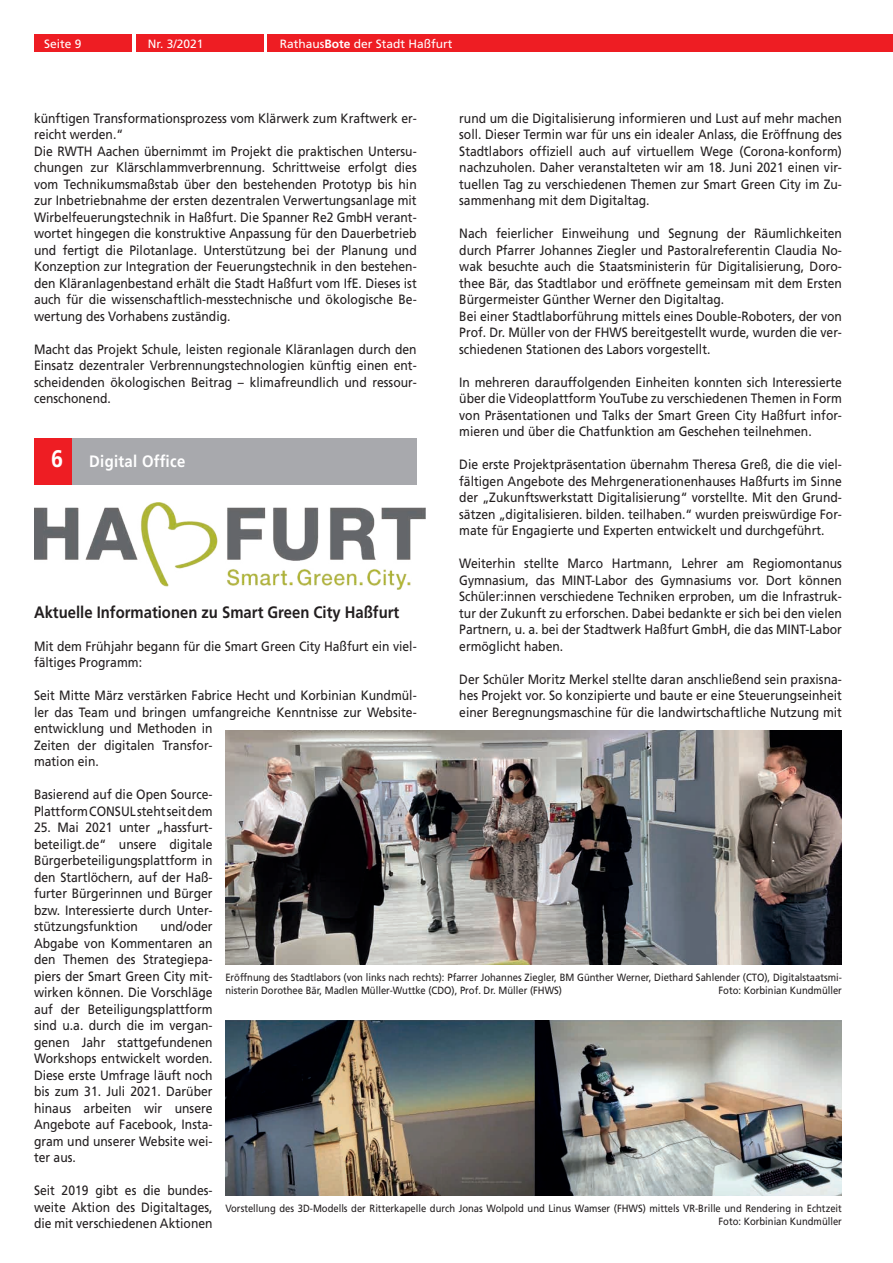
<style>
.page{position:relative;width:893px;height:1263px;background:#fff}
.page>*{position:absolute;margin:0;border:0;box-sizing:border-box;transform-origin:0 0}
.t1{font:700 16.5px "Frutiger";color:#231f20;scale:.9 1}
.t2{font:700 16.5px "Frutiger";letter-spacing:.02em;color:#fff;scale:.9 1}
.t3{font:13.5px/16.5px "Frutiger";color:#231f20;text-align:justify;scale:.9 1}
.t4{font:12px "Frutiger";color:#fff}
.t5{font:10.5px/13.5px "Frutiger";color:#231f20;text-align:right;scale:.9 1}
.s1{font-weight:700}
.s2{font-size:24px}
</style>
<div class="page">
<div style="left:34px;top:34px;width:98px;height:17px;background:#ee1d23"></div>
<div style="left:136px;top:34px;width:128px;height:17px;background:#ee1d23"></div>
<div style="left:268px;top:34px;width:625px;height:17px;background:#ee1d23"></div>
<div style="left:34px;top:438px;width:38px;height:47px;background:#ee1d23"></div>
<div style="left:72px;top:438px;width:345px;height:47px;background:#a8a9ad"></div>
<img style="left:34px;top:503px;width:391px;height:86px">
<img style="left:225px;top:1020px;width:617px;height:176px">
<img style="left:225px;top:730px;width:617px;height:234px">
<p class="t4" style="left:44px;top:37px;width:39px">Seite 9</p>
<p class="t4" style="left:148px;top:37px;width:57px">Nr. 3/2021</p>
<p class="t4" style="left:280px;top:37px;width:174px">Rathaus<span class="s1">Bote</span> der Stadt Haßfurt</p>
<p class="t3" style="left:459px;top:110px;width:427px">rund um die Digitalisierung informieren und Lust auf mehr machen soll. Dieser Termin war für uns ein idealer Anlass, die Eröffnung des Stadtlabors offiziell auch auf virtuellem Wege (Corona-konform) nachzuholen. Daher veranstalteten wir am 18. Juni 2021 einen vir&shy;tuellen Tag zu verschiedenen Themen zur Smart Green City im Zu&shy;sammenhang mit dem Digitaltag.</p>
<p class="t3" style="left:459px;top:225px;width:427px;text-align:left">Nach feierlicher Einweihung und Segnung der Räumlichkeiten durch Pfarrer Johannes Ziegler und Pastoralreferentin Claudia No&shy;wak besuchte auch die Staatsministerin für Digitalisierung, Doro&shy;thee Bär, das Stadtlabor und eröffnete gemeinsam mit dem Ersten Bürgermeister Günther Werner den Digitaltag.<br>Bei einer Stadtlaborführung mittels eines Double-Roboters, der von Prof. Dr. Müller von der FHWS bereitgestellt wurde, wurden die ver&shy;schiedenen Stationen des Labors vorgestellt.</p>
<p class="t3" style="left:459px;top:374px;width:427px">In mehreren darauffolgenden Einheiten konnten sich Interessierte über die Videoplattform YouTube zu verschiedenen Themen in Form von Präsentationen und Talks der Smart Green City Haßfurt infor&shy;mieren und über die Chatfunktion am Geschehen teilnehmen.</p>
<p class="t3" style="left:459px;top:456px;width:427px">Die erste Projektpräsentation übernahm Theresa Greß, die die viel&shy;fältigen Angebote des Mehrgenerationenhauses Haßfurts im Sinne der „Zukunftswerkstatt Digitalisierung“ vorstellte. Mit den Grund&shy;sätzen „digitalisieren. bilden. teilhaben.“ wurden preiswürdige For&shy;mate für Engagierte und Experten entwickelt und durchgeführt.</p>
<p class="t3" style="left:459px;top:555px;width:427px">Weiterhin stellte Marco Hartmann, Lehrer am Regiomontanus Gymnasium, das MINT-Labor des Gymnasiums vor. Dort können Schüler:innen verschiedene Techniken erproben, um die Infrastruk&shy;tur der Zukunft zu erforschen. Dabei bedankte er sich bei den vielen Partnern, u. a. bei der Stadtwerk Haßfurt GmbH, die das MINT-Labor ermöglicht haben.</p>
<p class="t3" style="left:459px;top:671px;width:427px">Der Schüler Moritz Merkel stellte daran anschließend sein praxisna&shy;hes Projekt vor. So konzipierte und baute er eine Steuerungseinheit einer Beregnungsmaschine für die landwirtschaftliche Nutzung mit</p>
<p class="t3" style="left:34px;top:110px;width:427px;text-align:left">künftigen Transformationsprozess vom Klärwerk zum Kraftwerk er&shy;reicht werden.“<br>Die RWTH Aachen übernimmt im Projekt die praktischen Untersu&shy;chungen zur Klärschlammverbrennung. Schrittweise erfolgt dies vom Technikumsmaßstab über den bestehenden Prototyp bis hin zur Inbetriebnahme der ersten dezentralen Verwertungsanlage mit Wirbelfeuerungstechnik in Haßfurt. Die Spanner Re2 GmbH verant&shy;wortet hingegen die konstruktive Anpassung für den Dauerbetrieb und fertigt die Pilotanlage. Unterstützung bei der Planung und Konzeption zur Integration der Feuerungstechnik in den bestehen&shy;den Kläranlagenbestand erhält die Stadt Haßfurt vom IfE. Dieses ist auch für die wissenschaftlich-messtechnische und ökologische Be&shy;wertung des Vorhabens zuständig.</p>
<p class="t3" style="left:34px;top:341px;width:427px">Macht das Projekt Schule, leisten regionale Kläranlagen durch den Einsatz dezentraler Verbrennungstechnologien künftig einen ent&shy;scheidenden ökologischen Beitrag – klimafreundlich und ressour&shy;censchonend.</p>
<p class="t2" style="left:51px;top:451px;width:151px"><span class="s2">6</span> Digital Office</p>
<p class="t1" style="left:34px;top:602px;width:407px">Aktuelle Informationen zu Smart Green City Haßfurt</p>
<p class="t3" style="left:34px;top:638px;width:427px">Mit dem Frühjahr begann für die Smart Green City Haßfurt ein viel&shy;fältiges Programm:</p>
<p class="t3" style="left:34px;top:687px;width:427px;text-align:left">Seit Mitte März verstärken Fabrice Hecht und Korbinian Kundmül&shy;ler das Team und bringen umfangreiche Kenntnisse zur Website&shy;entwicklung und Methoden in<br>Zeiten der digitalen Transfor-<br>mation ein.</p>
<p class="t3" style="left:34px;top:786px;width:200px">Basierend auf die Open Source-<br>Plattform CONSUL steht seit dem</p>
<p class="t3" style="left:34px;top:819px;width:200px">25. Mai 2021 unter „hassfurt&shy;beteiligt.de“ unsere digitale Bürgerbeteiligungsplattform in den Startlöchern, auf der Haß&shy;furter Bürgerinnen und Bürger bzw. Interessierte durch Unter&shy;stützungsfunktion</p>
<p class="t3" style="left:34px;top:918px;width:200px;text-indent:127px">und/oder Abgabe von Kommentaren an den Themen des Strategiepa&shy;piers der Smart Green City mit&shy;wirken können. Die Vorschläge auf der Beteiligungsplattform sind u.a. durch die im vergan&shy;genen Jahr stattgefundenen Workshops entwickelt worden.<br>Diese erste Umfrage läuft noch bis zum 31. Juli 2021. Darüber hinaus arbeiten wir unsere Angebote auf Facebook, Insta&shy;gram und unserer Website wei&shy;ter aus.</p>
<p class="t3" style="left:34px;top:1182px;width:200px">Seit 2019 gibt es die bundes&shy;weite Aktion des Digitaltages, die mit verschiedenen Aktionen</p>
<p class="t5" style="left:225px;top:970px;width:687px;text-align:left">Eröffnung des Stadtlabors (von links nach rechts): Pfarrer Johannes Ziegler, BM Günther Werner, Diethard Sahlender (CTO), Digitalstaatsmi&shy;nisterin Dorothee Bär, Madlen Müller-Wuttke (CDO), Prof. Dr. Müller (FHWS)</p>
<p class="t5" style="left:718px;top:984px;width:139px">Foto: Korbinian Kundmüller</p>
<p class="t5" style="left:225px;top:1201px;width:687px">Vorstellung des 3D-Modells der Ritterkapelle durch Jonas Wolpold und Linus Wamser (FHWS) mittels VR-Brille und Rendering in Echtzeit<br>Foto: Korbinian Kundmüller</p>
</div>
